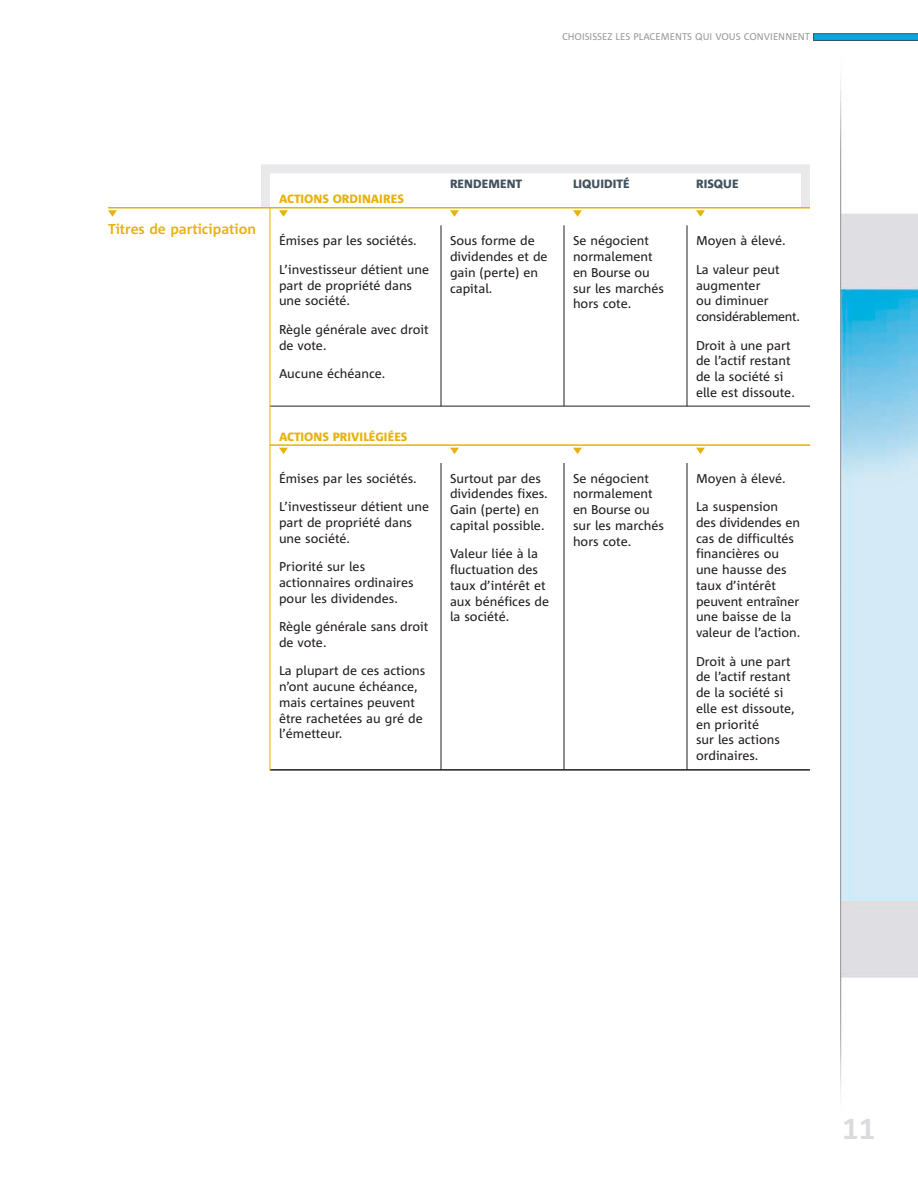
<style>
.page{position:relative;width:918px;height:1188px;background:#fff}
.page>*{position:absolute;margin:0;border:0;box-sizing:border-box;transform-origin:0 0}
.t1{font:700 30px "Corpid Caps";color:#dbdadc}
.t2{font:700 14.25px "Corpid";color:#e7b20f}
.t3{font:12.75px/15.8px "Corpid";color:#231e1f}
.t4{font:800 12px "Corpid";color:#e7b20f}
.t5{font:800 12px "Corpid";color:#40535d}
.t6{font:9.75px "Corpid";color:#9b9b9e}
</style>
<div class="page">
<img style="left:841px;top:107px;width:77px;height:958px">
<svg style="left:813px;top:33px;width:105px;height:8px"></svg>
<div style="left:261px;top:164px;width:549px;height:48px;border:9px solid #eae8eb"></div>
<hr style="left:108px;top:207px;width:162px;height:1px;background:#e7b20f">
<svg style="left:108px;top:210px;width:9px;height:7px"></svg>
<hr style="left:270px;top:207px;width:171px;height:1px;background:#e7b20f">
<hr style="left:270px;top:406px;width:171px;height:1px;background:#231e1f">
<hr style="left:270px;top:444px;width:171px;height:2px;background:#e7b20f">
<hr style="left:270px;top:769px;width:171px;height:2px;background:#231e1f">
<svg style="left:279px;top:448px;width:9px;height:6px"></svg>
<svg style="left:279px;top:210px;width:9px;height:7px"></svg>
<hr style="left:564px;top:207px;width:123px;height:1px;background:#e7b20f">
<hr style="left:564px;top:406px;width:123px;height:1px;background:#231e1f">
<hr style="left:564px;top:444px;width:123px;height:2px;background:#e7b20f">
<hr style="left:564px;top:769px;width:123px;height:2px;background:#231e1f">
<svg style="left:573px;top:448px;width:9px;height:6px"></svg>
<svg style="left:573px;top:210px;width:9px;height:7px"></svg>
<hr style="left:687px;top:207px;width:123px;height:1px;background:#e7b20f">
<hr style="left:687px;top:406px;width:123px;height:1px;background:#231e1f">
<hr style="left:687px;top:444px;width:123px;height:2px;background:#e7b20f">
<hr style="left:687px;top:769px;width:123px;height:2px;background:#231e1f">
<svg style="left:696px;top:448px;width:9px;height:6px"></svg>
<svg style="left:696px;top:210px;width:9px;height:7px"></svg>
<hr style="left:441px;top:225px;width:1px;height:181px;background:#231e1f">
<hr style="left:564px;top:225px;width:1px;height:181px;background:#231e1f">
<hr style="left:687px;top:225px;width:1px;height:181px;background:#231e1f">
<hr style="left:269px;top:207px;width:2px;height:564px;background:#e7b20f">
<hr style="left:441px;top:207px;width:123px;height:1px;background:#e7b20f">
<hr style="left:441px;top:406px;width:123px;height:1px;background:#231e1f">
<hr style="left:441px;top:444px;width:123px;height:2px;background:#e7b20f">
<hr style="left:441px;top:769px;width:123px;height:2px;background:#231e1f">
<svg style="left:450px;top:448px;width:9px;height:6px"></svg>
<svg style="left:450px;top:210px;width:9px;height:7px"></svg>
<hr style="left:441px;top:463px;width:1px;height:307px;background:#231e1f">
<hr style="left:564px;top:463px;width:1px;height:306px;background:#231e1f">
<hr style="left:687px;top:463px;width:1px;height:307px;background:#231e1f">
<p class="t6" style="left:562px;top:32px;width:249px">CHOISISSEZ LES PLACEMENTS QUI VOUS CONVIENNENT</p>
<p class="t2" style="left:108px;top:224px;width:150px">Titres de participation</p>
<p class="t4" style="left:279px;top:195px;width:126px">ACTIONS ORDINAIRES</p>
<p class="t3" style="left:279px;top:234px;width:139px">Émises par les sociétés.</p>
<p class="t3" style="left:279px;top:262px;width:152px">L’investisseur détient une part de propriété dans une société.</p>
<p class="t3" style="left:279px;top:322px;width:151px">Règle générale avec droit de vote.</p>
<p class="t3" style="left:279px;top:366px;width:108px">Aucune échéance.</p>
<p class="t4" style="left:279px;top:432px;width:130px">ACTIONS PRIVILÉGIÉES</p>
<p class="t3" style="left:279px;top:471px;width:139px">Émises par les sociétés.</p>
<p class="t3" style="left:279px;top:499px;width:152px">L’investisseur détient une part de propriété dans une société.</p>
<p class="t3" style="left:279px;top:559px;width:136px">Priorité sur les actionnaires ordinaires pour les dividendes.</p>
<p class="t3" style="left:279px;top:619px;width:151px">Règle générale sans droit de vote.</p>
<p class="t3" style="left:279px;top:664px;width:148px">La plupart de ces actions n’ont aucune échéance, mais certaines peuvent être rachetées au gré de l’émetteur.</p>
<p class="t5" style="left:450px;top:180px;width:74px">RENDEMENT</p>
<p class="t3" style="left:450px;top:234px;width:99px">Sous forme de dividendes et de gain (perte) en capital.</p>
<p class="t3" style="left:450px;top:471px;width:99px">Surtout par des dividendes fixes.<br>Gain (perte) en capital possible.</p>
<p class="t3" style="left:450px;top:547px;width:101px">Valeur liée à la fluctuation des taux d’intérêt et aux bénéfices de la société.</p>
<p class="t5" style="left:573px;top:180px;width:58px">LIQUIDITÉ</p>
<p class="t3" style="left:573px;top:234px;width:93px">Se négocient normalement en Bourse ou sur les marchés hors cote.</p>
<p class="t3" style="left:573px;top:471px;width:93px">Se négocient normalement en Bourse ou sur les marchés hors cote.</p>
<p class="t5" style="left:696px;top:180px;width:44px">RISQUE</p>
<p class="t3" style="left:696px;top:234px;width:91px">Moyen à élevé.</p>
<p class="t3" style="left:696px;top:262px;width:106px">La valeur peut augmenter<br>ou diminuer considérablement.</p>
<p class="t3" style="left:696px;top:338px;width:100px">Droit à une part de l’actif restant de la société si elle est dissoute.</p>
<p class="t3" style="left:696px;top:471px;width:91px">Moyen à élevé.</p>
<p class="t3" style="left:696px;top:499px;width:106px">La suspension des dividendes en cas de difficultés financières ou une hausse des taux d’intérêt peuvent entraîner une baisse de la valeur de l’action.</p>
<p class="t3" style="left:696px;top:654px;width:100px">Droit à une part de l’actif restant de la société si elle est dissoute, en priorité<br>sur les actions ordinaires.</p>
<h1 class="t1" style="left:842px;top:1112px;width:35px">11</h1>
</div>
